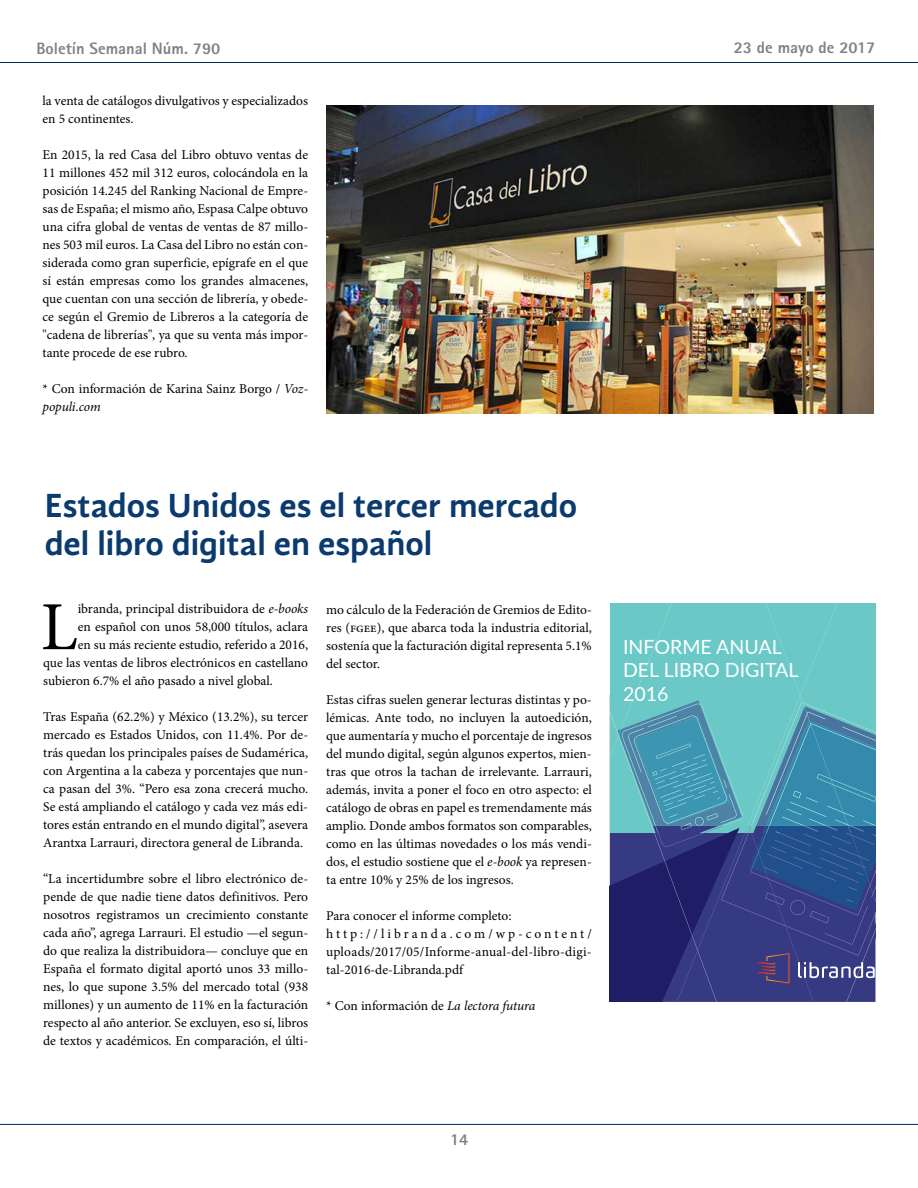
<style>
.page{position:relative;width:918px;height:1188px;background:#fff}
.page>*{position:absolute;margin:0;border:0;box-sizing:border-box;transform-origin:0 0}
.t1{font:68.85px "Minion Pro";color:#000}
.t2{font:700 34.5px/37.5px "Gandhi Sans";color:#0a3a6e}
.t3{font:19.65px/23.5px "Lato";color:#fff}
.t4{font:800 16.5px "Rotis Sans Serif";color:#808285}
.t5{font:13.5px/18px "Minion Pro";color:#000;text-align:justify}
.t6{font:13.5px/18px "Minion Pro";letter-spacing:.21em;color:#000}
.s1{font-style:italic}
</style>
<div class="page">
<hr style="left:0;top:62px;width:918px;height:1px;background:#00295c">
<hr style="left:0;top:1124px;width:918px;height:1px;background:#00295c">
<svg style="left:610px;top:604px;width:266px;height:398px;background:#497fa2"></svg>
<img style="left:326px;top:106px;width:547px;height:308px">
<p class="t4" style="left:36px;top:38px;width:185px">Boletín Semanal Núm. 790</p>
<p class="t4" style="left:734px;top:37px;width:143px">23 de mayo de 2017</p>
<p class="t5" style="left:43px;top:92px;width:267px">la venta de catálogos divulgativos y especializados en 5 continentes.</p>
<p class="t5" style="left:43px;top:146px;width:267px">En 2015, la red Casa del Libro obtuvo ventas de 11 millones 452 mil 312 euros, colocándola en la posición 14.245 del Ranking Nacional de Empre&shy;sas de España; el mismo año, Espasa Calpe obtuvo una cifra global de ventas de ventas de 87 millo&shy;nes 503 mil euros. La Casa del Libro no están con&shy;siderada como gran superficie, epígrafe en el que sí están empresas como los grandes almacenes, que cuentan con una sección de librería, y obede&shy;ce según el Gremio de Libreros a la categoría de "cadena de librerías", ya que su venta más impor&shy;tante procede de ese rubro.</p>
<p class="t5" style="left:43px;top:379px;width:267px">* Con información de Karina Sainz Borgo / <span class="s1">Voz&shy;populi.com</span></p>
<h2 class="t2" style="left:45px;top:487px;width:534px">Estados Unidos es el tercer mercado del libro digital en español</h2>
<h1 class="t1" style="left:41px;top:581px;width:39px">L</h1>
<p class="t5" style="left:78px;top:600px;width:232px">ibranda, principal distribuidora de <span class="s1">e-books</span></p>
<p class="t5" style="left:78px;top:618px;width:232px">en español con unos 58,000 títulos, aclara</p>
<p class="t5" style="left:78px;top:636px;width:232px">en su más reciente estudio, referido a 2016,</p>
<p class="t5" style="left:43px;top:654px;width:267px">que las ventas de libros electrónicos en castellano</p>
<p class="t5" style="left:43px;top:672px;width:231px">subieron 6.7% el año pasado a nivel global.</p>
<p class="t5" style="left:43px;top:708px;width:267px">Tras España (62.2%) y México (13.2%), su tercer mercado es Estados Unidos, con 11.4%. Por de&shy;trás quedan los principales países de Sudamérica, con Argentina a la cabeza y porcentajes que nun&shy;ca pasan del 3%. “Pero esa zona crecerá mucho.<br>Se está ampliando el catálogo y cada vez más edi&shy;tores están entrando en el mundo digital”, asevera Arantxa Larrauri, directora general de Libranda.</p>
<p class="t5" style="left:43px;top:870px;width:267px">“La incertidumbre sobre el libro electrónico de&shy;pende de que nadie tiene datos definitivos. Pero nosotros registramos un crecimiento constante cada año”, agrega Larrauri. El estudio —el segun&shy;do que realiza la distribuidora— concluye que en España el formato digital aportó unos 33 millo&shy;nes, lo que supone 3.5% del mercado total (938 millones) y un aumento de 11% en la facturación respecto al año anterior. Se excluyen, eso sí, libros de textos y académicos. En comparación, el últi-</p>
<p class="t5" style="left:326px;top:601px;width:267px">mo cálculo de la Federación de Gremios de Edito&shy;res (fgee), que abarca toda la industria editorial, sostenía que la facturación digital representa 5.1% del sector.</p>
<p class="t5" style="left:326px;top:691px;width:267px">Estas cifras suelen generar lecturas distintas y po&shy;lémicas. Ante todo, no incluyen la autoedición, que aumentaría y mucho el porcentaje de ingresos del mundo digital, según algunos expertos, mien&shy;tras que otros la tachan de irrelevante. Larrauri, además, invita a poner el foco en otro aspecto: el catálogo de obras en papel es tremendamente más amplio. Donde ambos formatos son comparables, como en las últimas novedades o los más vendi&shy;dos, el estudio sostiene que el <span class="s1">e-book</span> ya represen&shy;ta entre 10% y 25% de los ingresos.</p>
<p class="t6" style="left:326px;top:907px;width:267px">Para conocer el informe completo: http://libranda.com/wp-content/ uploads/2017/05/Informe-anual-del-libro-digi&shy;tal-2016-de-Libranda.pdf</p>
<p class="t5" style="left:326px;top:997px;width:211px">* Con información de <span class="s1">La lectora futura</span></p>
<h3 class="t3" style="left:623px;top:634px;width:177px">INFORME ANUAL<br>DEL LIBRO DIGITAL<br>2016</h3>
<p class="t4" style="left:450px;top:1129px;width:20px">14</p>
</div>
